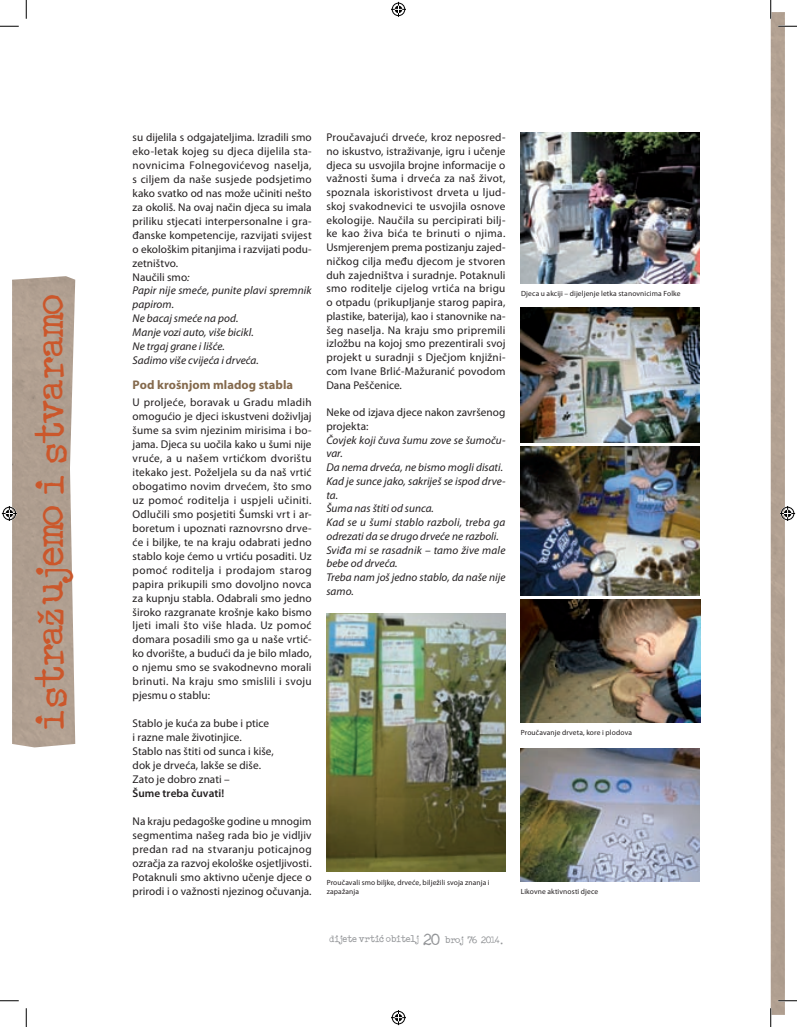
<style>
.page{position:relative;width:797px;height:1027px;background:#fff}
.page>*{position:absolute;margin:0;border:0;box-sizing:border-box;transform-origin:0 0}
.t1{font:31.25px "ACOUSTICBASSV";color:#cb572b}
.t2{font:700 12.5px "Myriad Pro";letter-spacing:.005em;color:#856a4d}
.t3{font:11.25px/14px "Myriad Pro";letter-spacing:.01em;color:#231f20}
.t4{font:italic 11.25px/13.8px "Myriad Pro";letter-spacing:.005em;color:#231f20}
.t5{font:600 11.25px "Myriad Pro";letter-spacing:.005em;color:#231f20}
.t6{font:7.5px/9px "Myriad Pro";letter-spacing:.015em;color:#231f20}
.t7{font:7.5px "ACOUSTICBASSV";color:#939598}
.s1{font-style:italic}
.s2{font-size:12.5px}
</style>
<div class="page">
<img style="left:770px;top:12px;width:15px;height:1003px">
<img style="left:521px;top:133px;width:178px;height:150px">
<img style="left:521px;top:308px;width:178px;height:135px">
<img style="left:521px;top:447px;width:178px;height:149px">
<img style="left:520px;top:600px;width:180px;height:122px">
<img style="left:521px;top:748px;width:178px;height:133px">
<img style="left:327px;top:614px;width:178px;height:258px">
<svg style="left:0;top:25px;width:19px;height:2px"></svg>
<svg style="left:778px;top:25px;width:19px;height:2px"></svg>
<svg style="left:0;top:1000px;width:19px;height:1px"></svg>
<svg style="left:778px;top:1000px;width:19px;height:1px"></svg>
<svg style="left:25px;top:0;width:2px;height:19px"></svg>
<svg style="left:25px;top:1008px;width:2px;height:19px"></svg>
<svg style="left:770px;top:0;width:1px;height:19px"></svg>
<svg style="left:770px;top:1008px;width:1px;height:19px"></svg>
<svg style="left:391px;top:2px;width:15px;height:15px"></svg>
<svg style="left:391px;top:1010px;width:15px;height:15px"></svg>
<svg style="left:2px;top:276px;width:73px;height:471px"></svg>
<svg style="left:780px;top:506px;width:15px;height:15px"></svg>
<h1 class="t1" style="left:25px;top:732px;width:438px;rotate:-90deg">istražujemo i stvaramo</h1>
<p class="t3" style="left:133px;top:130px;width:181px">su dijelila s odgajateljima. Izradili smo eko-letak kojeg su djeca dijelila sta&shy;novnicima Folnegovićevog naselja, s ciljem da naše susjede podsjetimo kako svatko od nas može učiniti nešto za okoliš. Na ovaj način djeca su imala priliku stjecati interpersonalne i gra&shy;đanske kompetencije, razvijati svijest o ekološkim pitanjima i razvijati podu&shy;zetništvo.<br>Naučili smo<span class="s1">:<br>Papir nije smeće, punite plavi spremnik papirom.<br>Ne bacaj smeće na pod.<br>Manje vozi auto, više bicikl.<br>Ne trgaj grane i lišće.<br>Sadimo više cvijeća i drveća.</span></p>
<p class="t2" style="left:133px;top:376px;width:162px">Pod krošnjom mladog stabla</p>
<p class="t3" style="left:133px;top:395px;width:180px;text-align:justify">U proljeće, boravak u Gradu mladih omogućio je djeci iskustveni doživljaj šume sa svim njezinim mirisima i bo&shy;jama. Djeca su uočila kako u šumi nije vruće, a u našem vrtićkom dvorištu itekako jest. Poželjela su da naš vrtić obogatimo novim drvećem, što smo uz pomoć roditelja i uspjeli učiniti.<br>Odlučili smo posjetiti Šumski vrt i ar&shy;boretum i upoznati raznovrsno drve&shy;će i biljke, te na kraju odabrati jedno stablo koje ćemo u vrtiću posaditi. Uz pomoć roditelja i prodajom starog papira prikupili smo dovoljno novca za kupnju stabla. Odabrali smo jedno široko razgranate krošnje kako bismo ljeti imali što više hlada. Uz pomoć domara posadili smo ga u naše vrtić&shy;ko dvorište, a budući da je bilo mlado, o njemu smo se svakodnevno morali brinuti. Na kraju smo smislili i svoju pjesmu o stablu:</p>
<p class="t3" style="left:133px;top:716px;width:143px">Stablo je kuća za bube i ptice i razne male životinjice.<br>Stablo nas štiti od sunca i kiše, dok je drveća, lakše se diše.<br>Zato je dobro znati –</p>
<p class="t5" style="left:133px;top:786px;width:93px">Šume treba čuvati!</p>
<p class="t3" style="left:133px;top:814px;width:181px;text-align:justify">Na kraju pedagoške godine u mnogim segmentima našeg rada bio je vidljiv predan rad na stvaranju poticajnog ozračja za razvoj ekološke osjetljivosti.<br>Potaknuli smo aktivno učenje djece o prirodi i o važnosti njezinog očuvanja.</p>
<p class="t3" style="left:326px;top:130px;width:180px;text-align:justify">Proučavajući drveće, kroz neposred&shy;no iskustvo, istraživanje, igru i učenje djeca su usvojila brojne informacije o važnosti šuma i drveća za naš život, spoznala iskoristivost drveta u ljud&shy;skoj svakodnevici te usvojila osnove ekologije. Naučila su percipirati bilj&shy;ke kao živa bića te brinuti o njima.<br>Usmjerenjem prema postizanju zajed&shy;ničkog cilja među djecom je stvoren duh zajedništva i suradnje. Potaknuli smo roditelje cijelog vrtića na brigu o otpadu (prikupljanje starog papira, plastike, baterija), kao i stanovnike na&shy;šeg naselja. Na kraju smo pripremili izložbu na kojoj smo prezentirali svoj projekt u suradnji s Dječjom knjižni&shy;com Ivane Brlić-Mažuranić povodom Dana Peščenice.</p>
<p class="t3" style="left:326px;top:405px;width:180px">Neke od izjava djece nakon završenog projekta:</p>
<p class="t4" style="left:326px;top:433px;width:180px">Čovjek koji čuva šumu zove se šumoču&shy;var.<br>Da nema drveća, ne bismo mogli disati.<br>Kad je sunce jako, sakriješ se ispod drve&shy;ta.<br>Šuma nas štiti od sunca.<br>Kad se u šumi stablo razboli, treba ga odrezati da se drugo drveće ne razboli.<br>Sviđa mi se rasadnik – tamo žive male bebe od drveća.<br>Treba nam još jedno stablo, da naše nije samo.</p>
<p class="t6" style="left:521px;top:289px;width:161px">Djeca u akciji – dijeljenje letka stanovnicima Folke</p>
<p class="t6" style="left:520px;top:728px;width:113px">Proučavanje drveta, kore i plodova</p>
<p class="t6" style="left:327px;top:878px;width:164px">Proučavali smo biljke, drveće, bilježili svoja znanja i zapažanja</p>
<p class="t6" style="left:520px;top:887px;width:79px">Likovne aktivnosti djece</p>
<p class="t7" style="left:329px;top:933px;width:179px">dijete vrtić obitelj <span class="s2">20</span> broj 76 2014.</p>
</div>
